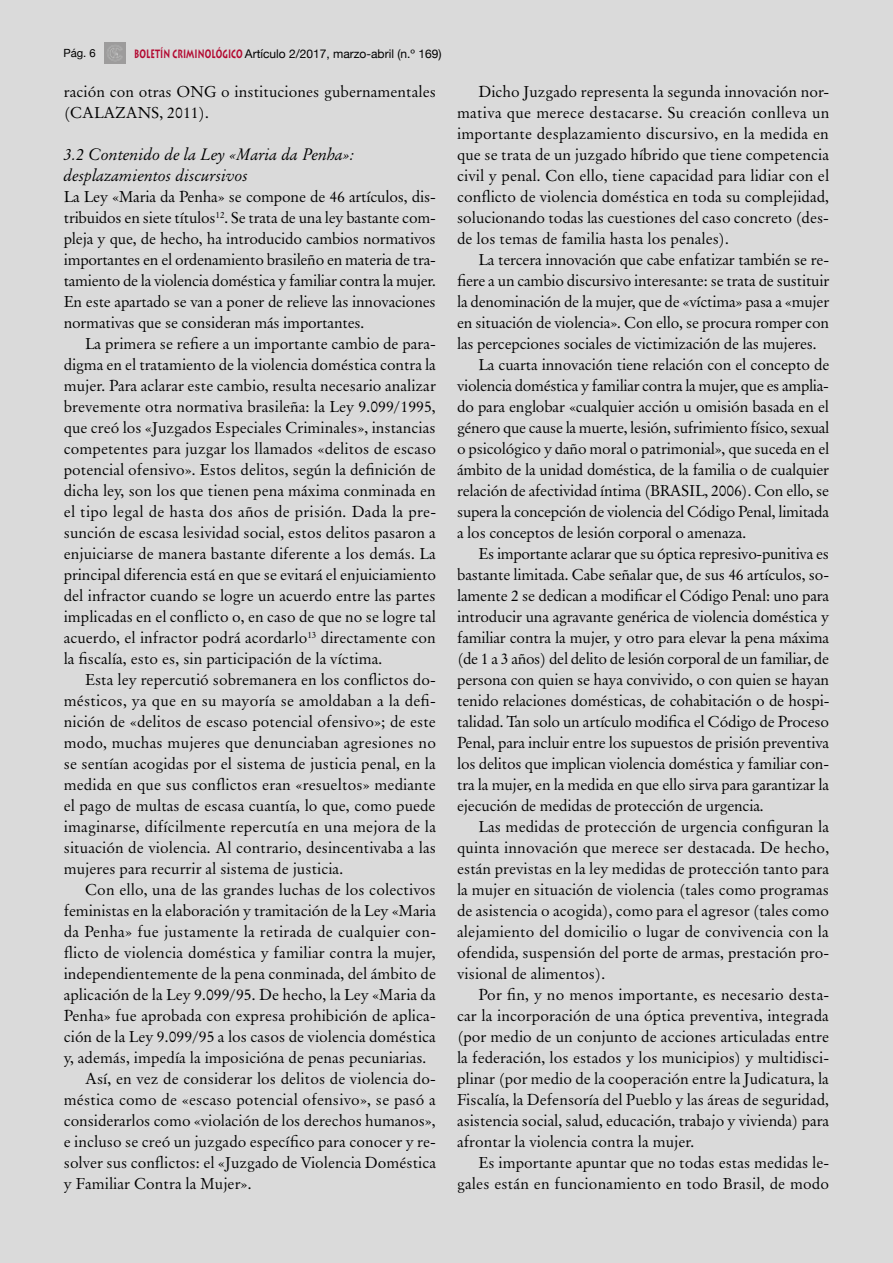
<style>
.page{position:relative;width:893px;height:1263px;background:#dadada}
.page>*{position:absolute;margin:0;border:0;box-sizing:border-box;transform-origin:0 0}
.t1{font:italic 16.5px/21px "Original Garamond BT";color:#000}
.t2{font:15.75px/21px "Original Garamond BT";letter-spacing:-.005em;color:#000;text-align:justify}
.t3{font:15.75px "Original Garamond BT";letter-spacing:-.025em;color:#000}
.t4{font:15.75px "Original Garamond BT";letter-spacing:.015em;color:#000}
.t5{font:12px "Helvetica Neue";color:#000}
.t6{font:11.25px "Helvetica Neue";color:#000}
.s1{font-family:"Lithos";font-weight:700;color:#b30931}
</style>
<div class="page">
<img style="left:105px;top:43px;width:21px;height:21px">
<p class="t6" style="left:63px;top:47px;width:34px">Pág. 6</p>
<p class="t5" style="left:134px;top:46px;width:309px"><span class="s1">BOLETÍN CRIMINOLÓGICO</span> Artículo 2/2017, marzo-abril (n.º 169)</p>
<p class="t2" style="left:64px;top:81px;width:374px">ración con otras ONG o instituciones gubernamentales (CALAZANS, 2011).</p>
<p class="t1" style="left:64px;top:144px;width:292px">3.2 Contenido de la Ley «Maria da Penha»: desplazamientos discursivos</p>
<p class="t2" style="left:64px;top:186px;width:374px">La Ley «Maria da Penha» se compone de 46 artículos, dis&shy;tribuidos en siete títulos<sup>12</sup>. Se trata de una ley bastante com&shy;pleja y que, de hecho, ha introducido cambios normativos importantes en el ordenamiento brasileño en materia de tra&shy;tamiento de la violencia doméstica y familiar contra la mujer.<br>En este apartado se van a poner de relieve las innovaciones normativas que se consideran más importantes.</p>
<p class="t2" style="left:64px;top:333px;width:374px;text-indent:21px">La primera se refiere a un importante cambio de para&shy;digma en el tratamiento de la violencia doméstica contra la mujer. Para aclarar este cambio, resulta necesario analizar brevemente otra normativa brasileña: la Ley 9.099/1995, que creó los «Juzgados Especiales Criminales», instancias competentes para juzgar los llamados «delitos de escaso potencial ofensivo». Estos delitos, según la definición de dicha ley, son los que tienen pena máxima conminada en el tipo legal de hasta dos años de prisión. Dada la pre&shy;sunción de escasa lesividad social, estos delitos pasaron a enjuiciarse de manera bastante diferente a los demás. La principal diferencia está en que se evitará el enjuiciamiento del infractor cuando se logre un acuerdo entre las partes implicadas en el conflicto o, en caso de que no se logre tal acuerdo, el infractor podrá acordarlo<sup>13</sup> directamente con la fiscalía, esto es, sin participación de la víctima.</p>
<p class="t2" style="left:64px;top:669px;width:374px;text-indent:21px">Esta ley repercutió sobremanera en los conflictos do&shy;mésticos, ya que en su mayoría se amoldaban a la defi&shy;nición de «delitos de escaso potencial ofensivo»; de este modo, muchas mujeres que denunciaban agresiones no se sentían acogidas por el sistema de justicia penal, en la medida en que sus conflictos eran «resueltos» mediante el pago de multas de escasa cuantía, lo que, como puede imaginarse, difícilmente repercutía en una mejora de la situación de violencia. Al contrario, desincentivaba a las mujeres para recurrir al sistema de justicia.</p>
<p class="t2" style="left:85px;top:879px;width:352px">Con ello, una de las grandes luchas de los colectivos</p>
<p class="t2" style="left:64px;top:900px;width:374px">feministas en la elaboración y tramitación de la Ley «Maria</p>
<p class="t4" style="left:64px;top:922px;width:374px">da Penha» fue justamente la retirada de cualquier con-</p>
<p class="t2" style="left:64px;top:942px;width:373px">flicto de violencia doméstica y familiar contra la mujer,</p>
<p class="t2" style="left:64px;top:963px;width:374px">independientemente de la pena conminada, del ámbito de</p>
<p class="t2" style="left:64px;top:984px;width:373px">aplicación de la Ley 9.099/95. De hecho, la Ley «Maria da</p>
<p class="t2" style="left:64px;top:1005px;width:374px">Penha» fue aprobada con expresa prohibición de aplica-</p>
<p class="t2" style="left:64px;top:1026px;width:374px">ción de la Ley 9.099/95 a los casos de violencia doméstica</p>
<p class="t2" style="left:64px;top:1047px;width:364px">y, además, impedía la imposicióna de penas pecuniarias.</p>
<p class="t2" style="left:85px;top:1068px;width:352px">Así, en vez de considerar los delitos de violencia do-</p>
<p class="t2" style="left:64px;top:1089px;width:374px">méstica como de «escaso potencial ofensivo», se pasó a</p>
<p class="t2" style="left:64px;top:1110px;width:374px">considerarlos como «violación de los derechos humanos»,</p>
<p class="t2" style="left:64px;top:1131px;width:374px">e incluso se creó un juzgado específico para conocer y re-</p>
<p class="t2" style="left:64px;top:1152px;width:374px">solver sus conflictos: el «Juzgado de Violencia Doméstica</p>
<p class="t2" style="left:64px;top:1173px;width:189px">y Familiar Contra la Mujer».</p>
<p class="t2" style="left:457px;top:81px;width:374px;text-indent:21px">Dicho Juzgado representa la segunda innovación nor&shy;mativa que merece destacarse. Su creación conlleva un importante desplazamiento discursivo, en la medida en que se trata de un juzgado híbrido que tiene competencia civil y penal. Con ello, tiene capacidad para lidiar con el conflicto de violencia doméstica en toda su complejidad, solucionando todas las cuestiones del caso concreto (des&shy;de los temas de familia hasta los penales).</p>
<p class="t2" style="left:478px;top:249px;width:352px">La tercera innovación que cabe enfatizar también se re-</p>
<p class="t2" style="left:457px;top:270px;width:374px">fiere a un cambio discursivo interesante: se trata de sustituir</p>
<p class="t2" style="left:457px;top:291px;width:374px">la denominación de la mujer, que de «víctima» pasa a «mujer</p>
<p class="t2" style="left:457px;top:312px;width:374px">en situación de violencia». Con ello, se procura romper con</p>
<p class="t2" style="left:457px;top:333px;width:361px">las percepciones sociales de victimización de las mujeres.</p>
<p class="t2" style="left:478px;top:354px;width:352px">La cuarta innovación tiene relación con el concepto de</p>
<p class="t3" style="left:457px;top:376px;width:373px">violencia doméstica y familiar contra la mujer, que es amplia-</p>
<p class="t2" style="left:457px;top:396px;width:373px">do para englobar «cualquier acción u omisión basada en el</p>
<p class="t2" style="left:457px;top:417px;width:374px">género que cause la muerte, lesión, sufrimiento físico, sexual</p>
<p class="t2" style="left:457px;top:438px;width:374px">o psicológico y daño moral o patrimonial», que suceda en el</p>
<p class="t2" style="left:457px;top:459px;width:374px">ámbito de la unidad doméstica, de la familia o de cualquier</p>
<p class="t2" style="left:457px;top:480px;width:374px">relación de afectividad íntima (BRASIL, 2006). Con ello, se</p>
<p class="t2" style="left:457px;top:501px;width:373px">supera la concepción de violencia del Código Penal, limitada</p>
<p class="t2" style="left:457px;top:522px;width:291px">a los conceptos de lesión corporal o amenaza.</p>
<p class="t2" style="left:478px;top:543px;width:352px">Es importante aclarar que su óptica represivo-punitiva es</p>
<p class="t2" style="left:457px;top:564px;width:373px">bastante limitada. Cabe señalar que, de sus 46 artículos, so-</p>
<p class="t2" style="left:457px;top:585px;width:374px">lamente 2 se dedican a modificar el Código Penal: uno para</p>
<p class="t2" style="left:457px;top:606px;width:374px">introducir una agravante genérica de violencia doméstica y</p>
<p class="t2" style="left:457px;top:627px;width:374px">familiar contra la mujer, y otro para elevar la pena máxima</p>
<p class="t2" style="left:457px;top:648px;width:373px">(de 1 a 3 años) del delito de lesión corporal de un familiar, de</p>
<p class="t2" style="left:457px;top:669px;width:374px">persona con quien se haya convivido, o con quien se hayan</p>
<p class="t2" style="left:457px;top:690px;width:374px">tenido relaciones domésticas, de cohabitación o de hospi-</p>
<p class="t2" style="left:457px;top:711px;width:374px">talidad. Tan solo un artículo modifica el Código de Proceso</p>
<p class="t2" style="left:457px;top:732px;width:374px">Penal, para incluir entre los supuestos de prisión preventiva</p>
<p class="t2" style="left:457px;top:753px;width:373px">los delitos que implican violencia doméstica y familiar con-</p>
<p class="t2" style="left:457px;top:774px;width:374px">tra la mujer, en la medida en que ello sirva para garantizar la</p>
<p class="t2" style="left:457px;top:795px;width:308px">ejecución de medidas de protección de urgencia.</p>
<p class="t2" style="left:478px;top:816px;width:352px">Las medidas de protección de urgencia configuran la</p>
<p class="t2" style="left:457px;top:837px;width:374px">quinta innovación que merece ser destacada. De hecho,</p>
<p class="t2" style="left:457px;top:858px;width:374px">están previstas en la ley medidas de protección tanto para</p>
<p class="t2" style="left:457px;top:879px;width:374px">la mujer en situación de violencia (tales como programas</p>
<p class="t2" style="left:457px;top:900px;width:373px">de asistencia o acogida), como para el agresor (tales como</p>
<p class="t2" style="left:457px;top:921px;width:373px">alejamiento del domicilio o lugar de convivencia con la</p>
<p class="t2" style="left:457px;top:942px;width:374px">ofendida, suspensión del porte de armas, prestación pro-</p>
<p class="t2" style="left:457px;top:963px;width:150px">visional de alimentos).</p>
<p class="t2" style="left:478px;top:984px;width:352px">Por fin, y no menos importante, es necesario desta-</p>
<p class="t2" style="left:457px;top:1005px;width:373px">car la incorporación de una óptica preventiva, integrada</p>
<p class="t2" style="left:457px;top:1026px;width:374px">(por medio de un conjunto de acciones articuladas entre</p>
<p class="t2" style="left:457px;top:1047px;width:374px">la federación, los estados y los municipios) y multidisci-</p>
<p class="t2" style="left:457px;top:1068px;width:373px">plinar (por medio de la cooperación entre la Judicatura, la</p>
<p class="t2" style="left:457px;top:1089px;width:373px">Fiscalía, la Defensoría del Pueblo y las áreas de seguridad,</p>
<p class="t2" style="left:457px;top:1110px;width:374px">asistencia social, salud, educación, trabajo y vivienda) para</p>
<p class="t2" style="left:457px;top:1131px;width:239px">afrontar la violencia contra la mujer.</p>
<p class="t2" style="left:478px;top:1152px;width:352px">Es importante apuntar que no todas estas medidas le-</p>
<p class="t2" style="left:457px;top:1173px;width:374px">gales están en funcionamiento en todo Brasil, de modo</p>
</div>
